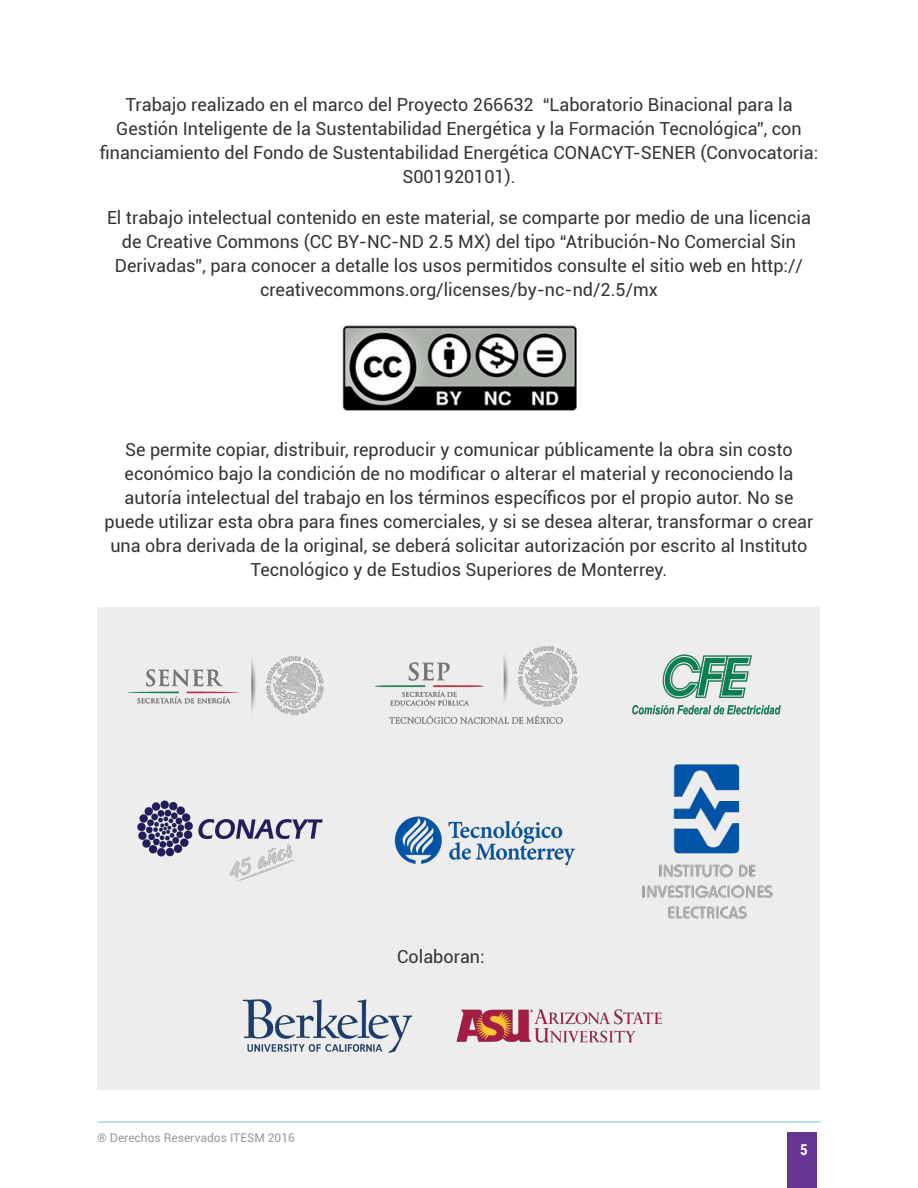
<style>
.page{position:relative;width:918px;height:1188px;background:#fff}
.page>*{position:absolute;margin:0;border:0;box-sizing:border-box;transform-origin:0 0}
.Body_Paragraph{font:18px/24px "Roboto";color:#333;text-align:center}
.t1{font:700 15px "Roboto Condensed";color:#fff}
.t2{font:12px "Roboto";color:#999}
</style>
<div class="page">
<div style="left:788px;top:1133px;width:29px;height:55px;background:#673695"></div>
<hr style="left:98px;top:1121px;width:722px;height:2px;background:#9edae6">
<img style="left:342px;top:325px;width:235px;height:86px">
<div style="left:98px;top:608px;width:722px;height:482px;background:#ededed"></div>
<img style="left:127px;top:656px;width:197px;height:60px">
<img style="left:374px;top:646px;width:204px;height:78px">
<img style="left:632px;top:654px;width:149px;height:61px">
<img style="left:137px;top:800px;width:186px;height:82px">
<img style="left:394px;top:816px;width:181px;height:50px">
<img style="left:642px;top:764px;width:131px;height:155px">
<img style="left:242px;top:999px;width:171px;height:54px">
<img style="left:456px;top:1009px;width:206px;height:34px">
<p class="Body_Paragraph" style="left:100px;top:92px;width:720px">Trabajo realizado en el marco del Proyecto 266632 “Laboratorio Binacional para la Gestión Inteligente de la Sustentabilidad Energética y la Formación Tecnológica”, con financiamiento del Fondo de Sustentabilidad Energética CONACYT-SENER (Convocatoria:<br>S001920101).</p>
<p class="Body_Paragraph" style="left:107px;top:204px;width:705px">El trabajo intelectual contenido en este material, se comparte por medio de una licencia de Creative Commons (CC BY-NC-ND 2.5 MX) del tipo “Atribución-No Comercial Sin Derivadas”, para conocer a detalle los usos permitidos consulte el sitio web en http:// creativecommons.org/licenses/by-nc-nd/2.5/mx</p>
<p class="Body_Paragraph" style="left:105px;top:437px;width:710px">Se permite copiar, distribuir, reproducir y comunicar públicamente la obra sin costo económico bajo la condición de no modificar o alterar el material y reconociendo la autoría intelectual del trabajo en los términos específicos por el propio autor. No se puede utilizar esta obra para fines comerciales, y si se desea alterar, transformar o crear una obra derivada de la original, se deberá solicitar autorización por escrito al Instituto Tecnológico y de Estudios Superiores de Monterrey.</p>
<p class="t2" style="left:98px;top:1129px;width:199px">® Derechos Reservados ITESM 2016</p>
<p class="Body_Paragraph" style="left:397px;top:944px;width:89px">Colaboran:</p>
<p class="t1" style="left:800px;top:1140px;width:9px">5</p>
</div>
